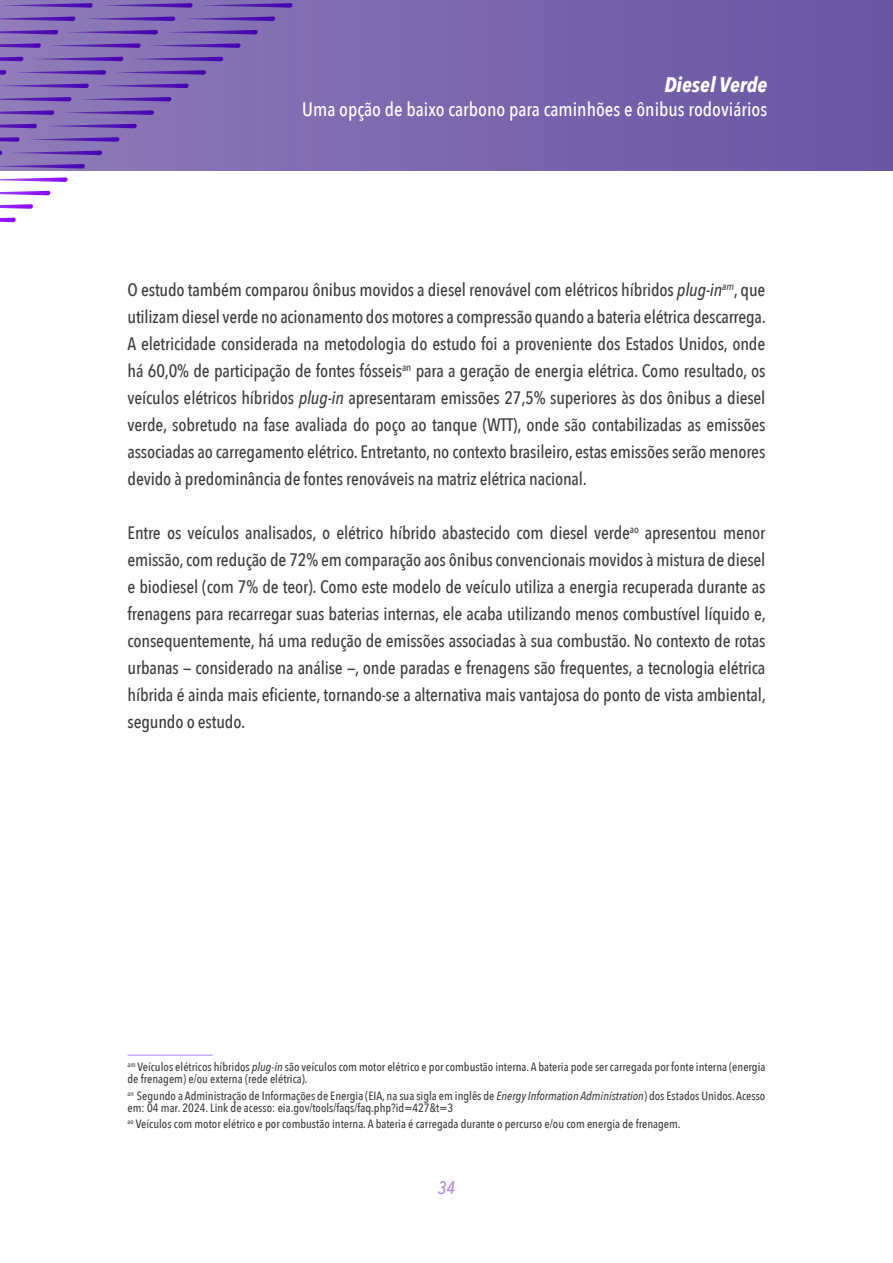
<style>
.page{position:relative;width:893px;height:1263px;background:#fff}
.page>*{position:absolute;margin:0;border:0;box-sizing:border-box;transform-origin:0 0}
.t1{font:italic 700 21px "Avenir Next Condensed";color:#fff}
.t2{font:500 19.5px "Avenir Next Condensed";color:#fff}
.Texto{font:500 18px/27px "Avenir Next Condensed";letter-spacing:-.01em;color:#3e3e3f;text-align:justify}
.t3{font:italic 500 18px "Avenir Next Condensed";color:#b382e8}
.Nota_Rodapé{font:500 12px/12px "Avenir Next Condensed";color:#3e3e3f}
.s1{font-style:italic}
</style>
<div class="page">
<div style="left:0;top:0;width:893px;height:170px;background:linear-gradient(to right,#8f7bb9,#6855a3)"></div>
<svg style="left:1px;top:3px;width:92px;height:5px"></svg>
<svg style="left:101px;top:3px;width:92px;height:5px"></svg>
<svg style="left:201px;top:3px;width:91px;height:5px"></svg>
<svg style="left:0;top:17px;width:75px;height:4px"></svg>
<svg style="left:84px;top:17px;width:91px;height:4px"></svg>
<svg style="left:184px;top:17px;width:91px;height:4px"></svg>
<svg style="left:0;top:30px;width:58px;height:4px"></svg>
<svg style="left:66px;top:30px;width:92px;height:4px"></svg>
<svg style="left:166px;top:30px;width:92px;height:4px"></svg>
<svg style="left:0;top:43px;width:41px;height:5px"></svg>
<svg style="left:49px;top:43px;width:92px;height:5px"></svg>
<svg style="left:149px;top:43px;width:92px;height:5px"></svg>
<svg style="left:0;top:57px;width:24px;height:4px"></svg>
<svg style="left:32px;top:57px;width:91px;height:4px"></svg>
<svg style="left:132px;top:57px;width:91px;height:4px"></svg>
<svg style="left:0;top:70px;width:6px;height:5px"></svg>
<svg style="left:15px;top:70px;width:91px;height:5px"></svg>
<svg style="left:114px;top:70px;width:92px;height:5px"></svg>
<svg style="left:0;top:84px;width:89px;height:4px"></svg>
<svg style="left:97px;top:84px;width:92px;height:4px"></svg>
<svg style="left:0;top:97px;width:72px;height:4px"></svg>
<svg style="left:80px;top:97px;width:91px;height:4px"></svg>
<svg style="left:0;top:110px;width:54px;height:5px"></svg>
<svg style="left:63px;top:110px;width:91px;height:5px"></svg>
<svg style="left:0;top:124px;width:37px;height:4px"></svg>
<svg style="left:45px;top:124px;width:92px;height:4px"></svg>
<svg style="left:0;top:137px;width:20px;height:5px"></svg>
<svg style="left:28px;top:137px;width:92px;height:5px"></svg>
<svg style="left:11px;top:151px;width:91px;height:4px"></svg>
<svg style="left:0;top:164px;width:85px;height:5px"></svg>
<svg style="left:0;top:177px;width:68px;height:5px"></svg>
<svg style="left:0;top:191px;width:50px;height:4px"></svg>
<svg style="left:0;top:204px;width:33px;height:5px"></svg>
<svg style="left:0;top:218px;width:16px;height:4px"></svg>
<hr style="left:128px;top:1055px;width:85px;height:1px;background:#b382e8">
<p class="t1" style="left:664px;top:72px;width:104px">Diesel Verde</p>
<p class="t2" style="left:302px;top:97px;width:467px">Uma opção de baixo carbono para caminhões e ônibus rodoviários</p>
<p class="Texto" style="left:128px;top:276px;width:640px">O estudo também comparou ônibus movidos a diesel renovável com elétricos híbridos <span class="s1">plug-in</span><sup>am</sup>, que utilizam diesel verde no acionamento dos motores a compressão quando a bateria elétrica descarrega.<br>A eletricidade considerada na metodologia do estudo foi a proveniente dos Estados Unidos, onde há 60,0% de participação de fontes fósseis<sup>an</sup> para a geração de energia elétrica. Como resultado, os veículos elétricos híbridos <span class="s1">plug-in</span> apresentaram emissões 27,5% superiores às dos ônibus a diesel verde, sobretudo na fase avaliada do poço ao tanque (WTT), onde são contabilizadas as emissões associadas ao carregamento elétrico. Entretanto, no contexto brasileiro, estas emissões serão menores devido à predominância de fontes renováveis na matriz elétrica nacional.</p>
<p class="Texto" style="left:128px;top:519px;width:640px">Entre os veículos analisados, o elétrico híbrido abastecido com diesel verde<sup>ao</sup> apresentou menor emissão, com redução de 72% em comparação aos ônibus convencionais movidos à mistura de diesel e biodiesel (com 7% de teor). Como este modelo de veículo utiliza a energia recuperada durante as frenagens para recarregar suas baterias internas, ele acaba utilizando menos combustível líquido e, consequentemente, há uma redução de emissões associadas à sua combustão. No contexto de rotas urbanas — considerado na análise —, onde paradas e frenagens são frequentes, a tecnologia elétrica híbrida é ainda mais eficiente, tornando-se a alternativa mais vantajosa do ponto de vista ambiental, segundo o estudo.</p>
<p class="Nota_Rodapé" style="left:128px;top:1061px;width:639px"><sup>am</sup> Veículos elétricos híbridos <span class="s1">plug-in</span> são veículos com motor elétrico e por combustão interna. A bateria pode ser carregada por fonte interna (energia de frenagem) e/ou externa (rede elétrica).</p>
<p class="Nota_Rodapé" style="left:128px;top:1089px;width:639px"><sup>an</sup> Segundo a Administração de Informações de Energia (EIA, na sua sigla em inglês de <span class="s1">Energy Information Administration</span>) dos Estados Unidos. Acesso em: 04 mar. 2024. Link de acesso: eia.gov/tools/faqs/faq.php?id=427&amp;t=3</p>
<p class="Nota_Rodapé" style="left:128px;top:1118px;width:555px"><sup>ao</sup> Veículos com motor elétrico e por combustão interna. A bateria é carregada durante o percurso e/ou com energia de frenagem.</p>
<p class="t3" style="left:438px;top:1176px;width:19px">34</p>
</div>
